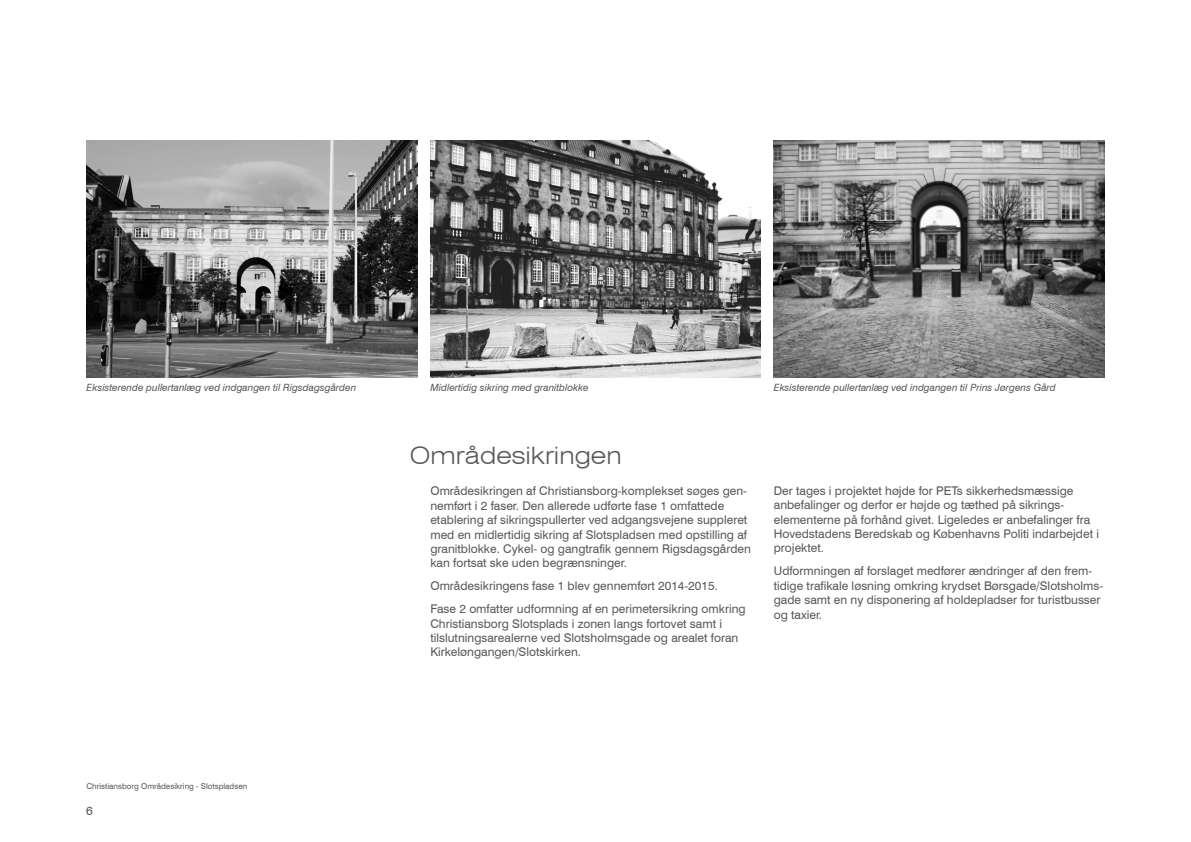
<style>
.page{position:relative;width:1191px;height:842px;background:#fff}
.page>*{position:absolute;margin:0;border:0;box-sizing:border-box;transform-origin:0 0}
.t1{font:300 expanded 24px "Swiss 721 BT";color:#57585a}
.t2{font:12px/14.4px "Swiss 721 BT";color:#57585a}
.t3{font:italic 10px "Swiss 721 BT";color:#57585a}
.t4{font:8px "Swiss 721 BT";color:#57585a}
</style>
<div class="page">
<img style="left:774px;top:141px;width:330px;height:236px">
<img style="left:87px;top:141px;width:330px;height:236px">
<img style="left:430px;top:141px;width:331px;height:236px">
<p class="t3" style="left:87px;top:383px;width:271px">Eksisterende pullertanlæg ved indgangen til Rigsdagsgården</p>
<p class="t3" style="left:430px;top:383px;width:160px">Midlertidig sikring med granitblokke</p>
<p class="t3" style="left:774px;top:383px;width:283px">Eksisterende pullertanlæg ved indgangen til Prins Jørgens Gård</p>
<p class="t4" style="left:87px;top:782px;width:162px">Christiansborg Områdesikring - Slotspladsen</p>
<p class="t2" style="left:86px;top:803px;width:8px">6</p>
<h1 class="t1" style="left:410px;top:445px;width:213px">Områdesikringen</h1>
<p class="t2" style="left:430px;top:484px;width:322px">Områdesikringen af Christiansborg-komplekset søges gen&shy;nemført i 2 faser. Den allerede udførte fase 1 omfattede etablering af sikringspullerter ved adgangsvejene suppleret med en midlertidig sikring af Slotspladsen med opstilling af granitblokke. Cykel- og gangtrafik gennem Rigsdagsgården kan fortsat ske uden begrænsninger.</p>
<p class="t2" style="left:430px;top:574px;width:317px;line-height:22.9px">Områdesikringens fase 1 blev gennemført 2014-2015.<br>Fase 2 omfatter udformning af en perimetersikring omkring</p>
<p class="t2" style="left:430px;top:616px;width:309px">Christiansborg Slotsplads i zonen langs fortovet samt i tilslutningsarealerne ved Slotsholmsgade og arealet foran<br>Kirkeløngangen/Slotskirken.</p>
<p class="t2" style="left:774px;top:483px;width:327px">Der tages i projektet højde for PETs sikkerhedsmæssige anbefalinger og derfor er højde og tæthed på sikrings&shy;elementerne på forhånd givet. Ligeledes er anbefalinger fra Hovedstadens Beredskab og Københavns Politi indarbejdet i projektet.</p>
<p class="t2" style="left:774px;top:564px;width:331px">Udformningen af forslaget medfører ændringer af den frem&shy;tidige trafikale løsning omkring krydset Børsgade/Slotsholms&shy;gade samt en ny disponering af holdepladser for turistbusser og taxier.</p>
</div>
